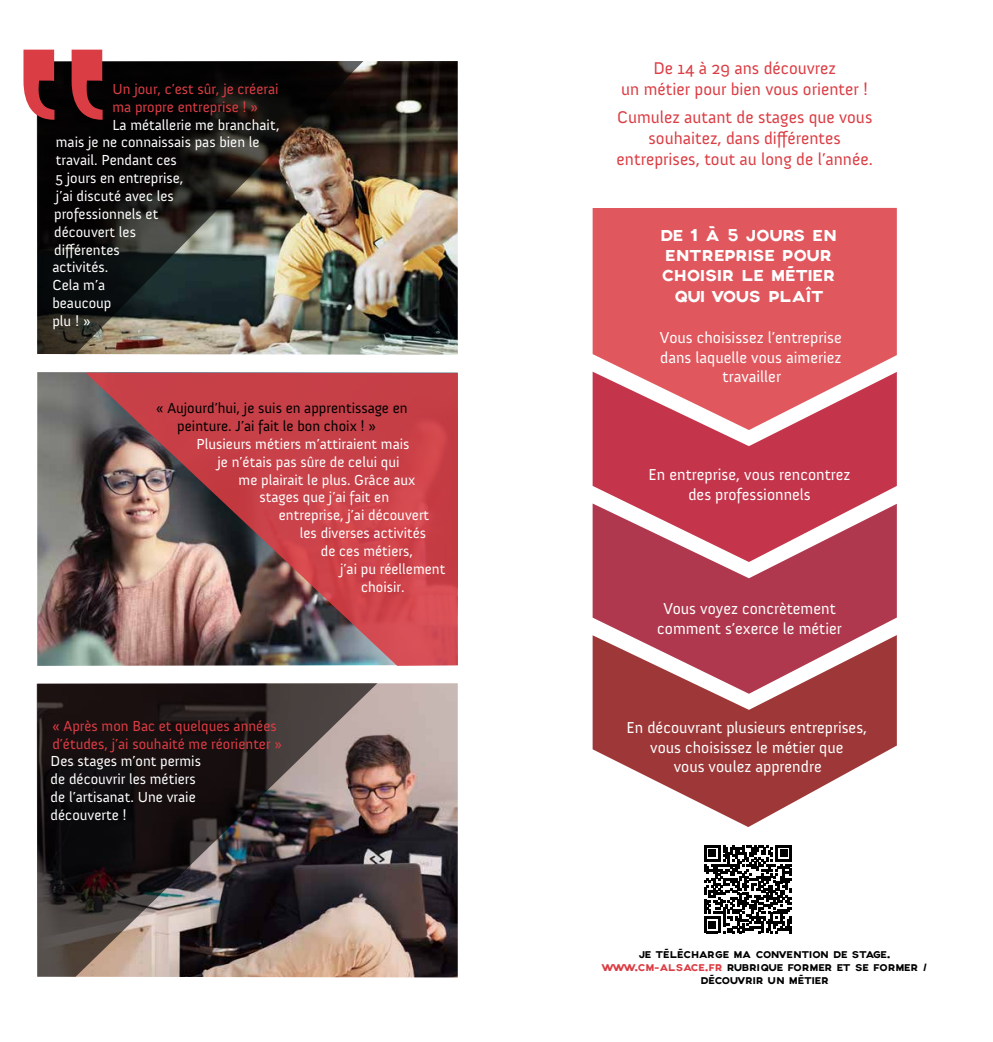
<style>
.page{position:relative;width:993px;height:1042px;background:#fff}
.page>*{position:absolute;margin:0;border:0;box-sizing:border-box;transform-origin:0 0}
.t1{font:17.32px/20.8px "Anivers";color:#db3d44;text-align:center}
.t2{font:16.97px/20.3px "Axis";color:#fff;text-align:center}
.t3{font:16.28px/19.4px "Anivers";color:#fff;text-align:center}
.t4{font:14.88px/17.8px "Anivers";color:#fff}
.t5{font:14.88px/17.8px "Anivers";color:#db3d44}
.t6{font:14.88px/17.8px "Anivers";color:#000}
.t7{font:10.5px/12.6px "Axis";color:#000;text-align:center}
.s1{color:#db3d44}
</style>
<div class="page">
<img style="left:37px;top:372px;width:420px;height:294px">
<img style="left:59px;top:61px;width:398px;height:294px">
<img style="left:37px;top:61px;width:326px;height:293px">
<svg style="left:23px;top:50px;width:80px;height:70px;background:#8d353a"></svg>
<img style="left:86px;top:373px;width:371px;height:293px">
<img style="left:377px;top:683px;width:80px;height:294px">
<svg style="left:37px;top:683px;width:340px;height:294px;background:#473d3b"></svg>
<div style="left:592px;top:208px;width:304px;height:164px;background:#e0585e"></div>
<svg style="left:592px;top:372px;width:304px;height:131px;background:#d05565"></svg>
<svg style="left:592px;top:503px;width:304px;height:132px;background:#bd5164"></svg>
<svg style="left:592px;top:635px;width:304px;height:192px;fill:#9e3838"></svg>
<svg style="left:704px;top:845px;width:87px;height:88px"></svg>
<p class="t5" style="left:112px;top:80px;width:167px">Un jour, c’est sûr, je créerai ma propre entreprise ! »</p>
<p class="t4" style="left:52px;top:116px;width:229px;text-indent:60px">La métallerie me branchait, mais je ne connaissais pas bien le travail. Pendant ces<br>5 jours en entreprise,<br>j’ai discuté avec les<br>professionnels et<br>découvert les<br>différentes<br>activités.<br>Cela m’a<br>beaucoup<br>plu ! »</p>
<p class="t6" style="left:177px;top:399px;width:232px;text-indent:-21px">« Aujourd’hui, je suis en apprentissage en peinture. J’ai fait le bon choix ! »</p>
<p class="t4" style="left:196px;top:435px;width:214px">Plusieurs métiers m’attiraient mais</p>
<p class="t4" style="left:217px;top:453px;width:183px">je n’étais pas sûre de celui qui</p>
<p class="t4" style="left:238px;top:471px;width:178px">me plairait le plus. Grâce aux</p>
<p class="t4" style="left:259px;top:489px;width:131px">stages que j’ai fait en</p>
<p class="t4" style="left:279px;top:506px;width:152px">entreprise, j’ai découvert</p>
<p class="t4" style="left:300px;top:524px;width:128px">les diverses activités</p>
<p class="t4" style="left:321px;top:542px;width:94px">de ces métiers,</p>
<p class="t4" style="left:340px;top:560px;width:107px">j’ai pu réellement</p>
<p class="t4" style="left:361px;top:578px;width:45px">choisir.</p>
<p class="t5" style="left:52px;top:717px;width:231px">« Après mon Bac et quelques années d’études, j’ai souhaité me réorienter »</p>
<p class="t4" style="left:51px;top:753px;width:152px">Des stages m’ont permis de découvrir les métiers de l’artisanat. Une vraie découverte !</p>
<p class="t1" style="left:621px;top:58px;width:248px">De 14 à 29 ans découvrez<br>un métier pour bien vous orienter !</p>
<p class="t1" style="left:616px;top:107px;width:257px">Cumulez autant de stages que vous souhaitez, dans différentes entreprises, tout au long de l’année.</p>
<p class="t2" style="left:660px;top:225px;width:178px">DE 1 À 5 JOURS EN<br>ENTREPRISE POUR<br>CHOISIR LE MÉTIER<br>QUI VOUS PLAÎT</p>
<p class="t3" style="left:659px;top:328px;width:183px">Vous choisissez l’entreprise dans laquelle vous aimeriez travailler</p>
<p class="t3" style="left:648px;top:465px;width:203px">En entreprise, vous rencontrez des professionnels</p>
<p class="t3" style="left:657px;top:599px;width:186px">Vous voyez concrètement comment s’exerce le métier</p>
<p class="t3" style="left:626px;top:718px;width:242px">En découvrant plusieurs entreprises, vous choisissez le métier que<br>vous voulez apprendre</p>
<p class="t7" style="left:602px;top:949px;width:326px">JE TÉLÉCHARGE MA CONVENTION DE STAGE.<br><span class="s1">WWW.CM-ALSACE.FR</span> RUBRIQUE FORMER ET SE FORMER /<br>DÉCOUVRIR UN MÉTIER</p>
</div>
